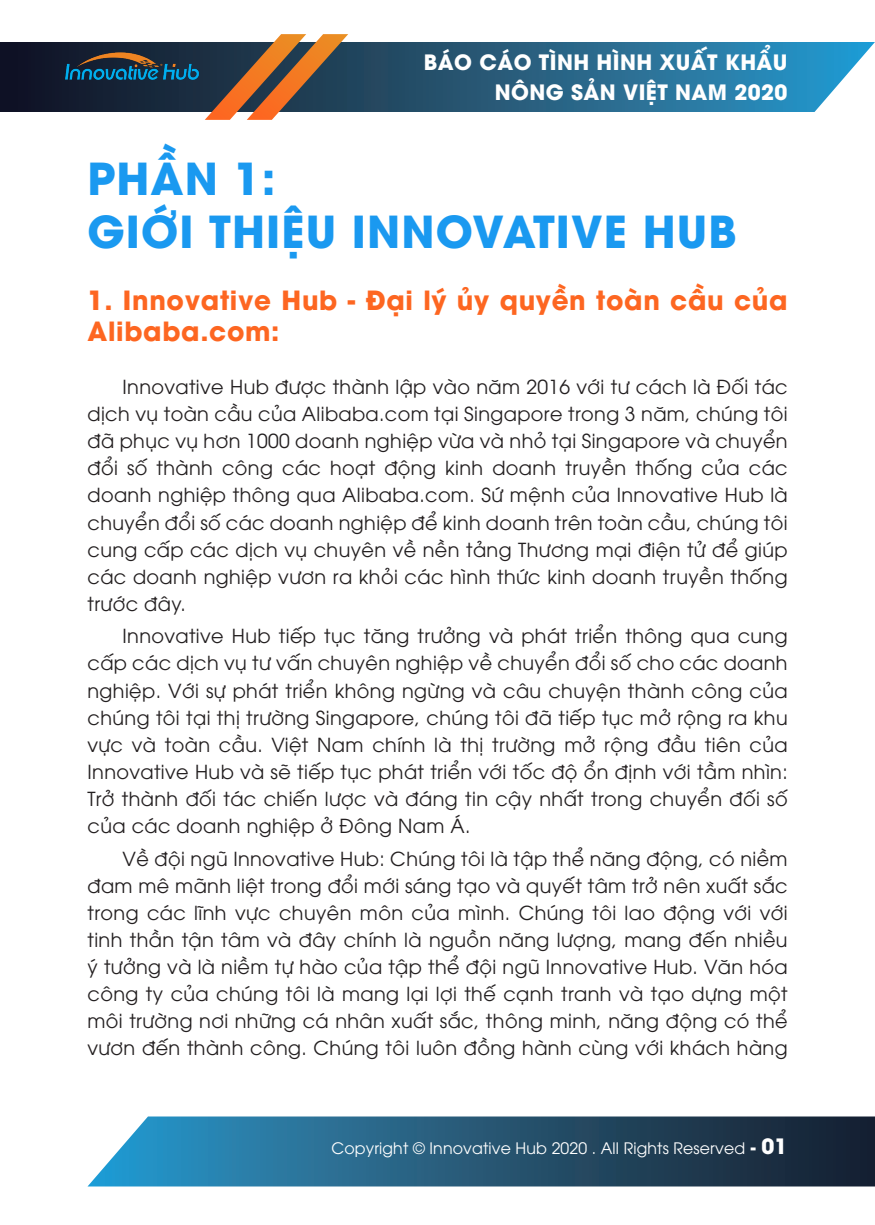
<style>
.page{position:relative;width:875px;height:1225px;background:#fff}
.page>*{position:absolute;margin:0;border:0;box-sizing:border-box;transform-origin:0 0}
.Heading1{font:700 43.75px "UTM Avo";letter-spacing:.025em;color:#1a99f0}
.Heading2{font:700 26.25px/31.5px "UTM Avo";letter-spacing:.025em;color:#fd6621}
.t1{font:700 21px/29.8px "UTM Avo";letter-spacing:.02em;color:#fff;text-align:right}
.Content{font:19.25px/27.1px "UTM Avo";letter-spacing:.02em;color:#231f20;text-align:justify}
.t2{font:15.75px "UTM Avo";letter-spacing:.01em;color:#fff}
.s1{font-weight:700;font-size:17.5px}
.s2{font-weight:700;font-size:21px}
</style>
<div class="page">
<svg style="left:0;top:42px;width:875px;height:70px;background:#2d6383"></svg>
<svg style="left:88px;top:1116px;width:787px;height:70px;background:#2d5e7c"></svg>
<img style="left:56px;top:42px;width:149px;height:48px">
<svg style="left:205px;top:34px;width:143px;height:86px;background:#846754"></svg>
<p class="t1" style="left:424px;top:45px;width:365px">BÁO CÁO TÌNH HÌNH XUẤT KHẨU<br>NÔNG SẢN VIỆT NAM 2020</p>
<p class="Heading1" style="left:88px;top:143px;width:190px">PHẦN 1:</p>
<p class="Heading1" style="left:88px;top:195px;width:651px">GIỚI THIỆU INNOVATIVE HUB</p>
<p class="Heading2" style="left:88px;top:282px;width:702px">1. Innovative Hub - Đại lý ủy quyền toàn cầu của<br>Alibaba.com:</p>
<p class="Content" style="left:88px;top:372px;width:702px;text-indent:35px">Innovative Hub được thành lập vào năm 2016 với tư cách là Đối tác dịch vụ toàn cầu của Alibaba.com tại Singapore trong 3 năm, chúng tôi đã phục vụ hơn 1000 doanh nghiệp vừa và nhỏ tại Singapore và chuyển đổi số thành công các hoạt động kinh doanh truyền thống của các doanh nghiệp thông qua Alibaba.com. Sứ mệnh của Innovative Hub là chuyển đổi số các doanh nghiệp để kinh doanh trên toàn cầu, chúng tôi cung cấp các dịch vụ chuyên về nền tảng Thương mại điện tử để giúp các doanh nghiệp vươn ra khỏi các hình thức kinh doanh truyền thống trước đây.</p>
<p class="Content" style="left:88px;top:621px;width:702px;text-indent:35px">Innovative Hub tiếp tục tăng trưởng và phát triển thông qua cung cấp các dịch vụ tư vấn chuyên nghiệp về chuyển đổi số cho các doanh nghiệp. Với sự phát triển không ngừng và câu chuyện thành công của chúng tôi tại thị trường Singapore, chúng tôi đã tiếp tục mở rộng ra khu vực và toàn cầu. Việt Nam chính là thị trường mở rộng đầu tiên của Innovative Hub và sẽ tiếp tục phát triển với tốc độ ổn định với tầm nhìn:<br>Trở thành đối tác chiến lược và đáng tin cậy nhất trong chuyển đối số của các doanh nghiệp ở Đông Nam Á.</p>
<p class="Content" style="left:88px;top:843px;width:702px;text-indent:35px">Về đội ngũ Innovative Hub: Chúng tôi là tập thể năng động, có niềm đam mê mãnh liệt trong đổi mới sáng tạo và quyết tâm trở nên xuất sắc trong các lĩnh vực chuyên môn của mình. Chúng tôi lao động với với tinh thần tận tâm và đây chính là nguồn năng lượng, mang đến nhiều ý tưởng và là niềm tự hào của tập thể đội ngũ Innovative Hub. Văn hóa công ty của chúng tôi là mang lại lợi thế cạnh tranh và tạo dựng một môi trường nơi những cá nhân xuất sắc, thông minh, năng động có thể vươn đến thành công. Chúng tôi luôn đồng hành cùng với khách hàng</p>
<p class="t2" style="left:331px;top:1136px;width:458px">Copyright © Innovative Hub 2020 . All Rights Reserved <span class="s1">-</span> <span class="s2">01</span></p>
</div>
